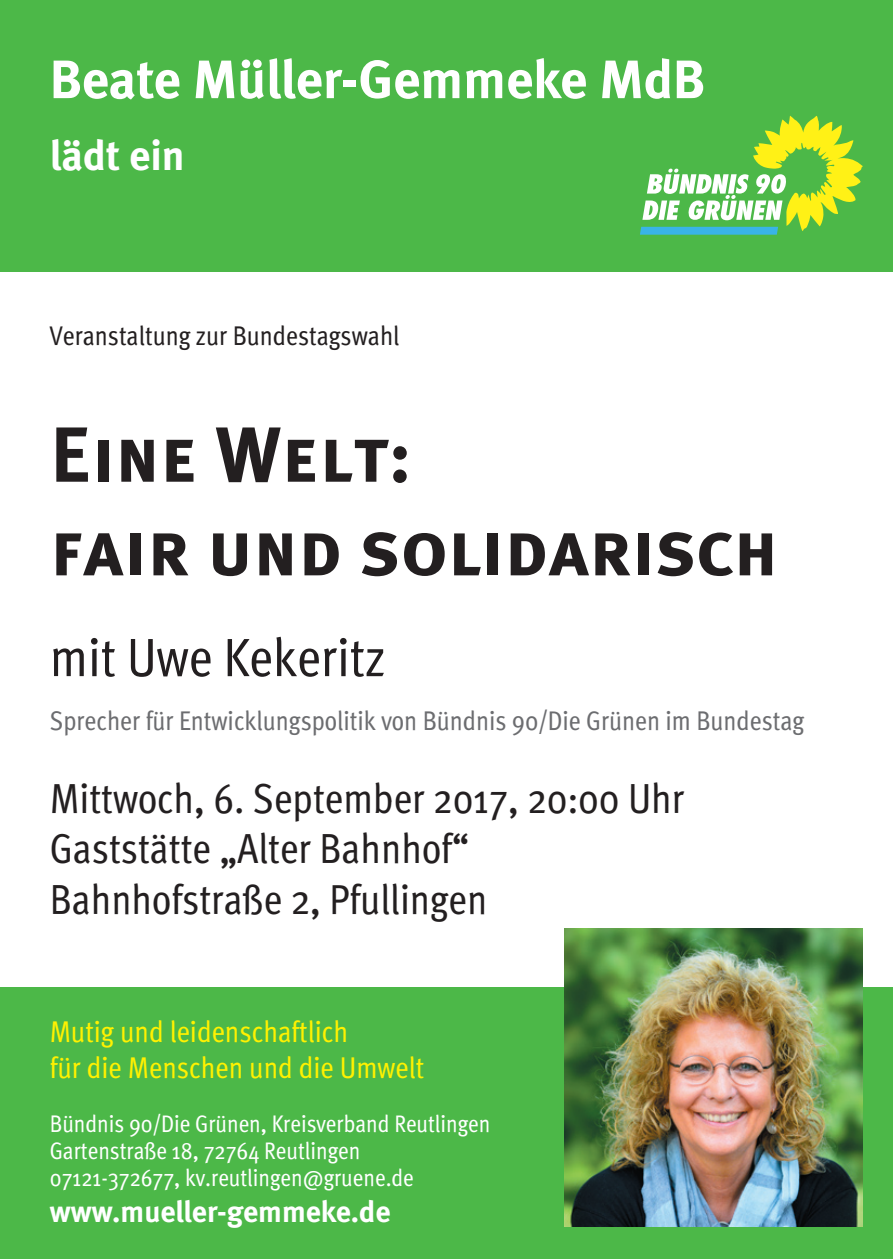
<style>
.page{position:relative;width:893px;height:1259px;background:#fff}
.page>*{position:absolute;margin:0;border:0;box-sizing:border-box;transform-origin:0 0}
.t1{font:78px/93.6px "Meta Plus Bold Caps";letter-spacing:-.005em;color:#231f20}
.t2{font:54px "Meta Bold CE";color:#fff}
.t3{font:condensed 54px "Meta Pro";color:#231f20}
.t4{font:condensed 42px/50.4px "Meta Pro";color:#231f20}
.t5{font:42px "Meta Bold CE";color:#fff}
.t6{font:condensed 30px/36px "Meta Pro";color:#fff101}
.t7{font:30px "Meta Bold CE";color:#fff}
.t8{font:condensed 27px "Meta Pro";color:#6c6d70}
.t9{font:condensed 27px "Meta Pro";color:#231f20}
.t10{font:condensed 24px/27px "Meta Pro";color:#fff}
</style>
<div class="page">
<div style="left:0;top:0;width:893px;height:271px;background:#4cb848"></div>
<div style="left:0;top:986px;width:893px;height:273px;background:#4cb848"></div>
<img style="left:565px;top:928px;width:298px;height:298px">
<svg style="left:640px;top:116px;width:223px;height:119px"></svg>
<h2 class="t2" style="left:50px;top:45px;width:657px">Beate Müller-Gemmeke MdB</h2>
<h3 class="t5" style="left:50px;top:129px;width:136px">lädt ein</h3>
<p class="t9" style="left:50px;top:315px;width:351px">Veranstaltung zur Bundestagswahl</p>
<h1 class="t1" style="left:50px;top:406px;width:730px">Eine Welt:<br>fair und solidarisch</h1>
<h2 class="t3" style="left:50px;top:617px;width:337px">mit Uwe Kekeritz</h2>
<p class="t8" style="left:50px;top:700px;width:756px">Sprecher für Entwicklungspolitik von Bündnis 90/Die Grünen im Bundestag</p>
<h3 class="t4" style="left:50px;top:770px;width:636px">Mittwoch, 6. September 2017, 20:00 Uhr<br>Gaststätte „Alter Bahnhof“<br>Bahnhofstraße 2, Pfullingen</h3>
<p class="t6" style="left:50px;top:1011px;width:376px">Mutig und leidenschaftlich<br>für die Menschen und die Umwelt</p>
<p class="t10" style="left:50px;top:1108px;width:442px">Bündnis 90/Die Grünen, Kreisverband Reutlingen<br>Gartenstraße 18, 72764 Reutlingen<br>07121-372677, kv.reutlingen@gruene.de</p>
<p class="t7" style="left:50px;top:1193px;width:342px">www.mueller-gemmeke.de</p>
</div>
